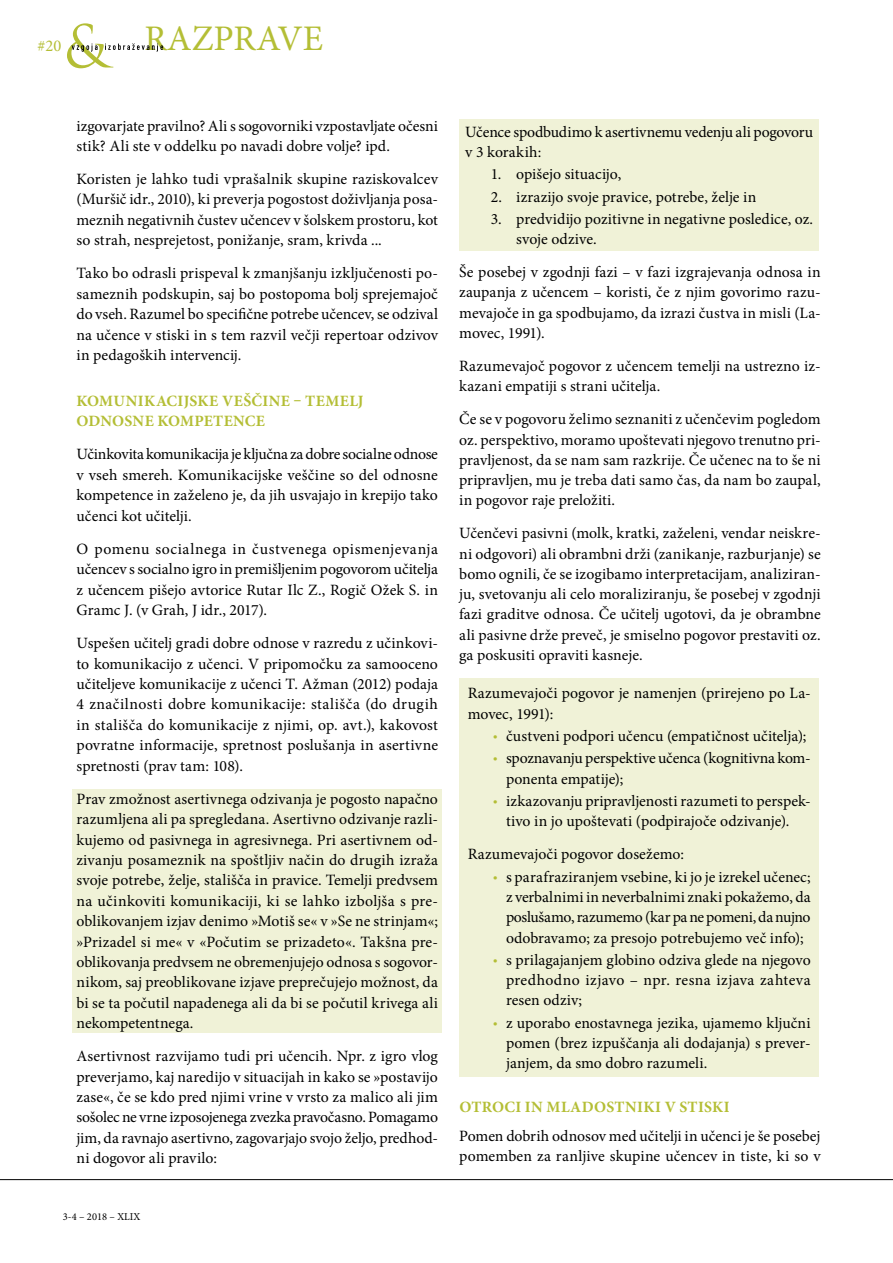
<style>
.page{position:relative;width:893px;height:1263px;background:#fff}
.page>*{position:absolute;margin:0;border:0;box-sizing:border-box;transform-origin:0 0}
.t1{font:36px "Minion Pro";color:#b4be35}
.t2{font:16.5px "Minion Pro";color:#b4be35}
.t3{font:15.75px/20.4px "Minion Pro";color:#000;text-align:justify}
.t4{font:700 15.75px/20.4px "Minion Pro";letter-spacing:.02em;color:#b4be35}
.t5{font:10.5px "Minion Pro";color:#000}
.s1{font-family:"Myriad Pro";color:#b4be35}
</style>
<div class="page">
<hr style="left:0;top:1179px;width:893px;height:1px;background:#000">
<div style="left:72px;top:790px;width:370px;height:243px;background:#f0f2d7"></div>
<div style="left:459px;top:119px;width:360px;height:131px;background:#f0f2d7"></div>
<div style="left:459px;top:678px;width:360px;height:399px;background:#f0f2d7"></div>
<svg style="left:67px;top:23px;width:96px;height:45px"></svg>
<p class="t2" style="left:38px;top:35px;width:25px">#20</p>
<h1 class="t1" style="left:144px;top:14px;width:180px">RAZPRAVE</h1>
<p class="t3" style="left:77px;top:115px;width:363px">izgovarjate pravilno? Ali s sogovorniki vzpostavljate očesni stik? Ali ste v oddelku po navadi dobre volje? ipd.</p>
<p class="t3" style="left:77px;top:169px;width:363px">Koristen je lahko tudi vprašalnik skupine raziskovalcev (Muršič idr., 2010), ki preverja pogostost doživljanja posa&shy;meznih negativnih čustev učencev v šolskem prostoru, kot so strah, nesprejetost, ponižanje, sram, krivda ...</p>
<p class="t3" style="left:77px;top:263px;width:363px">Tako bo odrasli prispeval k zmanjšanju izključenosti po&shy;sameznih podskupin, saj bo postopoma bolj sprejemajoč do vseh. Razumel bo specifične potrebe učencev, se odzival na učence v stiski in s tem razvil večji repertoar odzivov in pedagoških intervencij.</p>
<p class="t4" style="left:77px;top:390px;width:289px">KOMUNIKACIJSKE VEŠČINE – TEMELJ<br>ODNOSNE KOMPETENCE</p>
<p class="t3" style="left:77px;top:444px;width:363px">Učinkovita komunikacija je ključna za dobre socialne odnose v vseh smereh. Komunikacijske veščine so del odnosne kompetence in zaželeno je, da jih usvajajo in krepijo tako učenci kot učitelji.</p>
<p class="t3" style="left:77px;top:539px;width:363px">O pomenu socialnega in čustvenega opismenjevanja učencev s socialno igro in premišljenim pogovorom učitelja z učencem pišejo avtorice Rutar Ilc Z., Rogič Ožek S. in Gramc J. (v Grah, J idr., 2017).</p>
<p class="t3" style="left:77px;top:633px;width:363px">Uspešen učitelj gradi dobre odnose v razredu z učinkovi&shy;to komunikacijo z učenci. V pripomočku za samooceno učiteljeve komunikacije z učenci T. Ažman (2012) podaja 4 značilnosti dobre komunikacije: stališča (do drugih in stališča do komunikacije z njimi, op. avt.), kakovost povratne informacije, spretnost poslušanja in asertivne spretnosti (prav tam: 108).</p>
<p class="t3" style="left:77px;top:788px;width:363px">Prav zmožnost asertivnega odzivanja je pogosto napačno razumljena ali pa spregledana. Asertivno odzivanje razli&shy;kujemo od pasivnega in agresivnega. Pri asertivnem od&shy;zivanju posameznik na spoštljiv način do drugih izraža svoje potrebe, želje, stališča in pravice. Temelji predvsem na učinkoviti komunikaciji, ki se lahko izboljša s pre&shy;oblikovanjem izjav denimo »Motiš se« v »Se ne strinjam«; »Prizadel si me« v «Počutim se prizadeto«. Takšna pre&shy;oblikovanja predvsem ne obremenjujejo odnosa s sogovor&shy;nikom, saj preoblikovane izjave preprečujejo možnost, da bi se ta počutil napadenega ali da bi se počutil krivega ali nekompetentnega.</p>
<p class="t3" style="left:77px;top:1046px;width:363px">Asertivnost razvijamo tudi pri učencih. Npr. z igro vlog preverjamo, kaj naredijo v situacijah in kako se »postavijo zase«, če se kdo pred njimi vrine v vrsto za malico ali jim sošolec ne vrne izposojenega zvezka pravočasno. Pomagamo jim, da ravnajo asertivno, zagovarjajo svojo željo, predhod&shy;ni dogovor ali pravilo:</p>
<p class="t5" style="left:63px;top:1210px;width:79px">3-4 – 2018 – XLIX</p>
<p class="t3" style="left:465px;top:121px;width:349px">Učence spodbudimo k asertivnemu vedenju ali pogovoru v 3 korakih:</p>
<p class="t3" style="left:491px;top:164px;width:132px">1. opišejo situacijo,</p>
<p class="t3" style="left:491px;top:186px;width:267px">2. izrazijo svoje pravice, potrebe, želje in</p>
<p class="t3" style="left:516px;top:209px;width:298px;text-indent:-26px">3. predvidijo pozitivne in negativne posledice, oz. svoje odzive.</p>
<p class="t3" style="left:459px;top:262px;width:363px">Še posebej v zgodnji fazi – v fazi izgrajevanja odnosa in zaupanja z učencem – koristi, če z njim govorimo razu&shy;mevajoče in ga spodbujamo, da izrazi čustva in misli (La&shy;movec, 1991).</p>
<p class="t3" style="left:459px;top:356px;width:363px">Razumevajoč pogovor z učencem temelji na ustrezno iz&shy;kazani empatiji s strani učitelja.</p>
<p class="t3" style="left:459px;top:409px;width:363px">Če se v pogovoru želimo seznaniti z učenčevim pogledom oz. perspektivo, moramo upoštevati njegovo trenutno pri&shy;pravljenost, da se nam sam razkrije. Če učenec na to še ni pripravljen, mu je treba dati samo čas, da nam bo zaupal, in pogovor raje preložiti.</p>
<p class="t3" style="left:459px;top:523px;width:363px">Učenčevi pasivni (molk, kratki, zaželeni, vendar neiskre&shy;ni odgovori) ali obrambni drži (zanikanje, razburjanje) se bomo ognili, če se izogibamo interpretacijam, analiziran&shy;ju, svetovanju ali celo moraliziranju, še posebej v zgodnji fazi graditve odnosa. Če učitelj ugotovi, da je obrambne ali pasivne drže preveč, je smiselno pogovor prestaviti oz. ga poskusiti opraviti kasneje.</p>
<p class="t3" style="left:468px;top:683px;width:344px">Razumevajoči pogovor je namenjen (prirejeno po La&shy;movec, 1991):</p>
<p class="t3" style="left:493px;top:726px;width:315px"><span class="s1">•</span> čustveni podpori učencu (empatičnost učitelja);</p>
<p class="t3" style="left:506px;top:748px;width:306px;text-indent:-13px"><span class="s1">•</span> spoznavanju perspektive učenca (kognitivna kom&shy;ponenta empatije);</p>
<p class="t3" style="left:493px;top:791px;width:319px;text-align:center"><span class="s1">•</span> izkazovanju pripravljenosti razumeti to perspek&shy;tivo in jo upoštevati (podpirajoče odzivanje).</p>
<p class="t3" style="left:468px;top:844px;width:218px">Razumevajoči pogovor dosežemo:</p>
<p class="t3" style="left:506px;top:867px;width:306px;text-indent:-13px"><span class="s1">•</span> s parafraziranjem vsebine, ki jo je izrekel učenec; z verbalnimi in neverbalnimi znaki pokažemo, da poslušamo, razumemo (kar pa ne pomeni, da nujno odobravamo; za presojo potrebujemo več info);</p>
<p class="t3" style="left:506px;top:950px;width:306px;text-indent:-13px"><span class="s1">•</span> s prilagajanjem globino odziva glede na njegovo predhodno izjavo – npr. resna izjava zahteva resen odziv;</p>
<p class="t3" style="left:506px;top:1013px;width:306px;text-indent:-13px"><span class="s1">•</span> z uporabo enostavnega jezika, ujamemo ključni pomen (brez izpuščanja ali dodajanja) s prever&shy;janjem, da smo dobro razumeli.</p>
<p class="t4" style="left:459px;top:1097px;width:272px">OTROCI IN MLADOSTNIKI V STISKI</p>
<p class="t3" style="left:459px;top:1126px;width:363px">Pomen dobrih odnosov med učitelji in učenci je še posebej pomemben za ranljive skupine učencev in tiste, ki so v</p>
</div>
